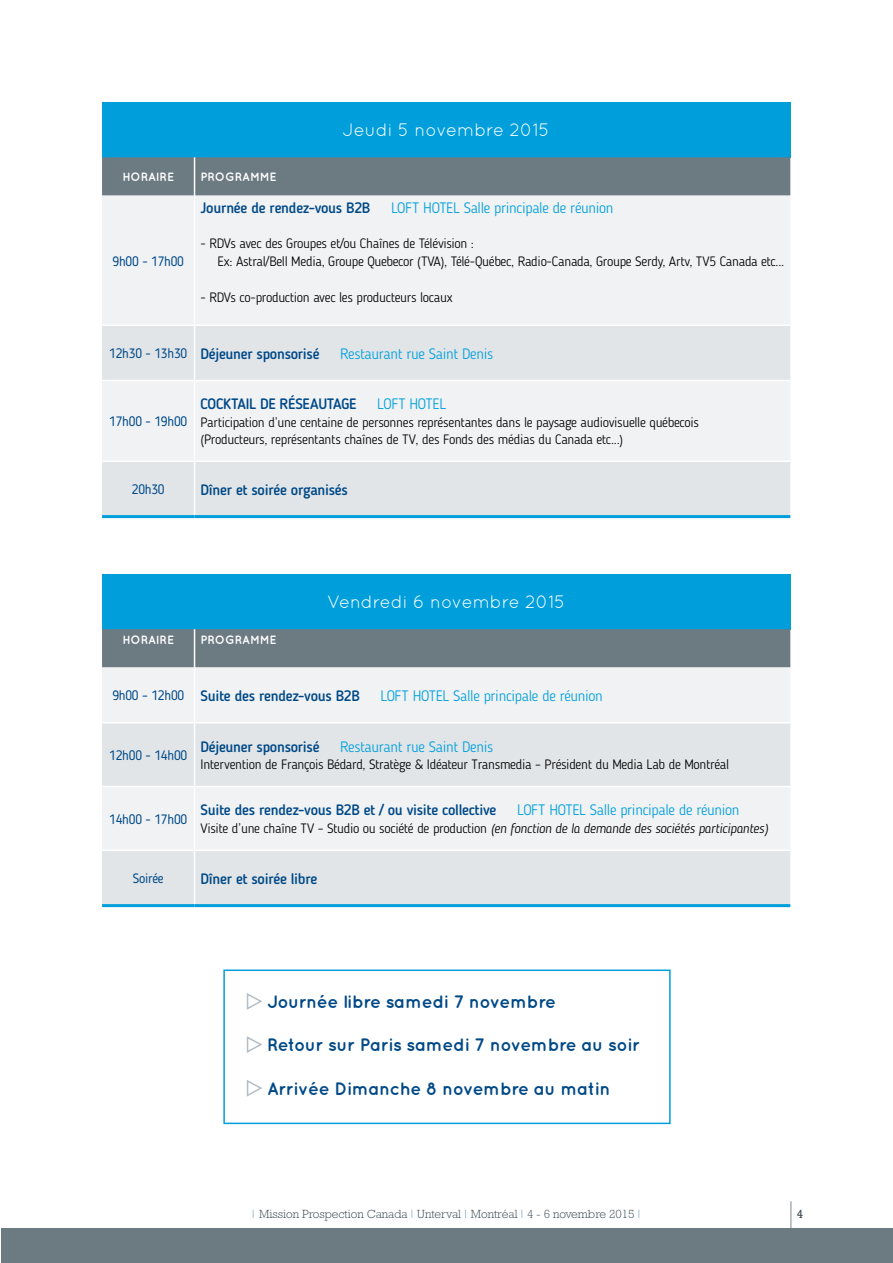
<style>
.page{position:relative;width:893px;height:1263px;background:#fff}
.page>*{position:absolute;margin:0;border:0;box-sizing:border-box;transform-origin:0 0}
.t1{font:700 18px "Quicksand";letter-spacing:-.02em;color:#004987}
.t2{font:18px "Quicksand";color:#fff}
.t3{font:500 15px "Blogger Sans";letter-spacing:-.02em;color:#004987}
.t4{font:300 15px "Blogger Sans";letter-spacing:-.02em;color:#009fdc}
.t5{font:300 13.5px/17.7px "Blogger Sans";letter-spacing:-.02em;color:#000}
.t6{font:13.5px "Blogger Sans";letter-spacing:-.02em;color:#004987}
.t7{font:300 12px "Rockwell";color:#3c4b53}
.t8{font:700 12px "Quicksand";color:#fff}
.t9{font:12px "Rockwell";color:#3c4b53}
.s1{font-weight:400;font-size:13.5px}
.s2{font-style:italic}
.s3{font-family:"Quicksand";color:#004987}
</style>
<div class="page">
<hr style="left:790px;top:1201px;width:1px;height:62px;background:#6c7a82">
<div style="left:1px;top:1228px;width:892px;height:35px;background:#6c7a82"></div>
<div style="left:102px;top:102px;width:688px;height:55px;background:#009fdc"></div>
<div style="left:102px;top:157px;width:688px;height:39px;background:#6c7a82"></div>
<div style="left:102px;top:196px;width:688px;height:128px;background:#f0f2f4"></div>
<svg style="left:102px;top:326px;width:688px;height:189px;fill:#e1e5e8"></svg>
<hr style="left:194px;top:157px;width:1px;height:39px;background:#fff">
<hr style="left:194px;top:196px;width:1px;height:128px;background:#fff">
<hr style="left:194px;top:326px;width:1px;height:54px;background:#fff">
<hr style="left:102px;top:380px;width:93px;height:1px;background:#fff">
<hr style="left:195px;top:380px;width:595px;height:1px;background:#fff">
<hr style="left:194px;top:381px;width:1px;height:80px;background:#fff">
<hr style="left:194px;top:462px;width:1px;height:53px;background:#fff">
<hr style="left:102px;top:461px;width:93px;height:1px;background:#fff">
<hr style="left:195px;top:461px;width:595px;height:1px;background:#fff">
<hr style="left:102px;top:515px;width:93px;height:3px;background:#009fdc">
<hr style="left:195px;top:515px;width:595px;height:3px;background:#009fdc">
<div style="left:102px;top:574px;width:688px;height:55px;background:#009fdc"></div>
<div style="left:102px;top:629px;width:688px;height:38px;background:#6c7a82"></div>
<div style="left:102px;top:667px;width:688px;height:55px;background:#f0f2f4"></div>
<svg style="left:102px;top:723px;width:688px;height:181px;fill:#e1e5e8"></svg>
<hr style="left:194px;top:629px;width:1px;height:38px;background:#fff">
<hr style="left:194px;top:667px;width:1px;height:55px;background:#fff">
<hr style="left:194px;top:723px;width:1px;height:63px;background:#fff">
<hr style="left:194px;top:787px;width:1px;height:62px;background:#fff">
<hr style="left:194px;top:851px;width:1px;height:53px;background:#fff">
<hr style="left:102px;top:786px;width:93px;height:1px;background:#fff">
<hr style="left:195px;top:786px;width:595px;height:1px;background:#fff">
<hr style="left:102px;top:904px;width:93px;height:3px;background:#009fdc">
<hr style="left:195px;top:904px;width:595px;height:3px;background:#009fdc">
<hr style="left:102px;top:849px;width:93px;height:2px;background:#fff">
<hr style="left:195px;top:849px;width:595px;height:2px;background:#fff">
<svg style="left:246px;top:993px;width:16px;height:17px"></svg>
<svg style="left:246px;top:1036px;width:16px;height:17px"></svg>
<svg style="left:246px;top:1080px;width:16px;height:17px"></svg>
<div style="left:223px;top:969px;width:448px;height:155px;border:2px solid #009fdc"></div>
<p class="t8" style="left:122px;top:170px;width:17px">HORAIRE</p>
<p class="t8" style="left:201px;top:170px;width:77px">programm e</p>
<h1 class="t2" style="left:343px;top:119px;width:209px">Jeudi 5 novembre 2015</h1>
<p class="t6" style="left:113px;top:253px;width:73px">9h00 - 17h00</p>
<p class="t3" style="left:201px;top:199px;width:171px">Journée de rendez-vous B2B</p>
<p class="t4" style="left:391px;top:199px;width:224px">LOFT HOTEL Salle principale de réunion</p>
<p class="t5" style="left:218px;top:235px;width:568px;text-indent:-17px">- RDVs avec des Groupes et/ou Chaînes de Télévision :<br>Ex: Astral/Bell Media, Groupe Quebecor (TVA), Télé-Québec, Radio-Canada, Groupe Serdy, Artv, TV5 Canada etc...</p>
<p class="t5" style="left:201px;top:288px;width:254px">- RDVs co-production avec les producteurs locaux</p>
<p class="t3" style="left:109px;top:344px;width:212px"><span class="s1">12h30 - 13h30</span> Déjeuner sponsorisé</p>
<p class="t4" style="left:340px;top:344px;width:154px">Restaurant rue Saint Denis</p>
<p class="t6" style="left:109px;top:413px;width:79px">17h00 - 19h00</p>
<p class="t3" style="left:201px;top:395px;width:157px">COCKTAIL DE RÉSEAUTAGE</p>
<p class="t4" style="left:377px;top:395px;width:70px">LOFT HOTEL</p>
<p class="t5" style="left:201px;top:413px;width:500px">Participation d’une centaine de personnes représentantes dans le paysage audiovisuelle québecois (Producteurs, représentants chaînes de TV, des Fonds des médias du Canada etc...)</p>
<p class="t6" style="left:132px;top:481px;width:34px">20h30</p>
<p class="t3" style="left:201px;top:480px;width:149px">Dîner et soirée organisés</p>
<p class="t8" style="left:122px;top:633px;width:17px">HORAIRE</p>
<p class="t8" style="left:201px;top:633px;width:77px">programm e</p>
<h1 class="t2" style="left:327px;top:591px;width:240px">Vendredi 6 novembre 2015</h1>
<p class="t3" style="left:112px;top:687px;width:249px"><span class="s1">9h00 – 12h00</span> Suite des rendez-vous B2B</p>
<p class="t4" style="left:380px;top:687px;width:224px">LOFT HOTEL Salle principale de réunion</p>
<p class="t6" style="left:109px;top:747px;width:79px">12h00 - 14h00</p>
<p class="t6" style="left:109px;top:811px;width:79px">14h00 - 17h00</p>
<p class="t3" style="left:201px;top:737px;width:121px">Déjeuner sponsorisé</p>
<p class="t4" style="left:340px;top:737px;width:154px">Restaurant rue Saint Denis</p>
<p class="t5" style="left:201px;top:756px;width:530px">Intervention de François Bédard, Stratège &amp; Idéateur Transmedia – Président du Media Lab de Montréal</p>
<p class="t3" style="left:201px;top:801px;width:297px">Suite des rendez-vous B2B et / ou visite collective</p>
<p class="t4" style="left:517px;top:801px;width:224px">LOFT HOTEL Salle principale de réunion</p>
<p class="t5" style="left:201px;top:819px;width:569px">Visite d’une chaîne TV – Studio ou société de production <span class="s2">(en fonction de la demande des sociétés participantes)</span></p>
<p class="t6" style="left:133px;top:870px;width:33px">Soirée</p>
<p class="t3" style="left:201px;top:869px;width:118px">Dîner et soirée libre</p>
<h1 class="t1" style="left:267px;top:991px;width:290px">Journée libre samedi 7 novembre</h1>
<h1 class="t1" style="left:267px;top:1034px;width:374px">Retour sur Paris samedi 7 novembre au soir</h1>
<h1 class="t1" style="left:267px;top:1077px;width:345px">Arrivée Dimanche 8 novembre au matin</h1>
<p class="t7" style="left:252px;top:1207px;width:391px"><span class="s3">I</span> Mission Prospection Canada <span class="s3">I</span> Unterval <span class="s3">I</span> Montréal <span class="s3">I</span> 4 - 6 novembre 2015 <span class="s3">I</span></p>
<p class="t9" style="left:797px;top:1207px;width:8px">4</p>
</div>
